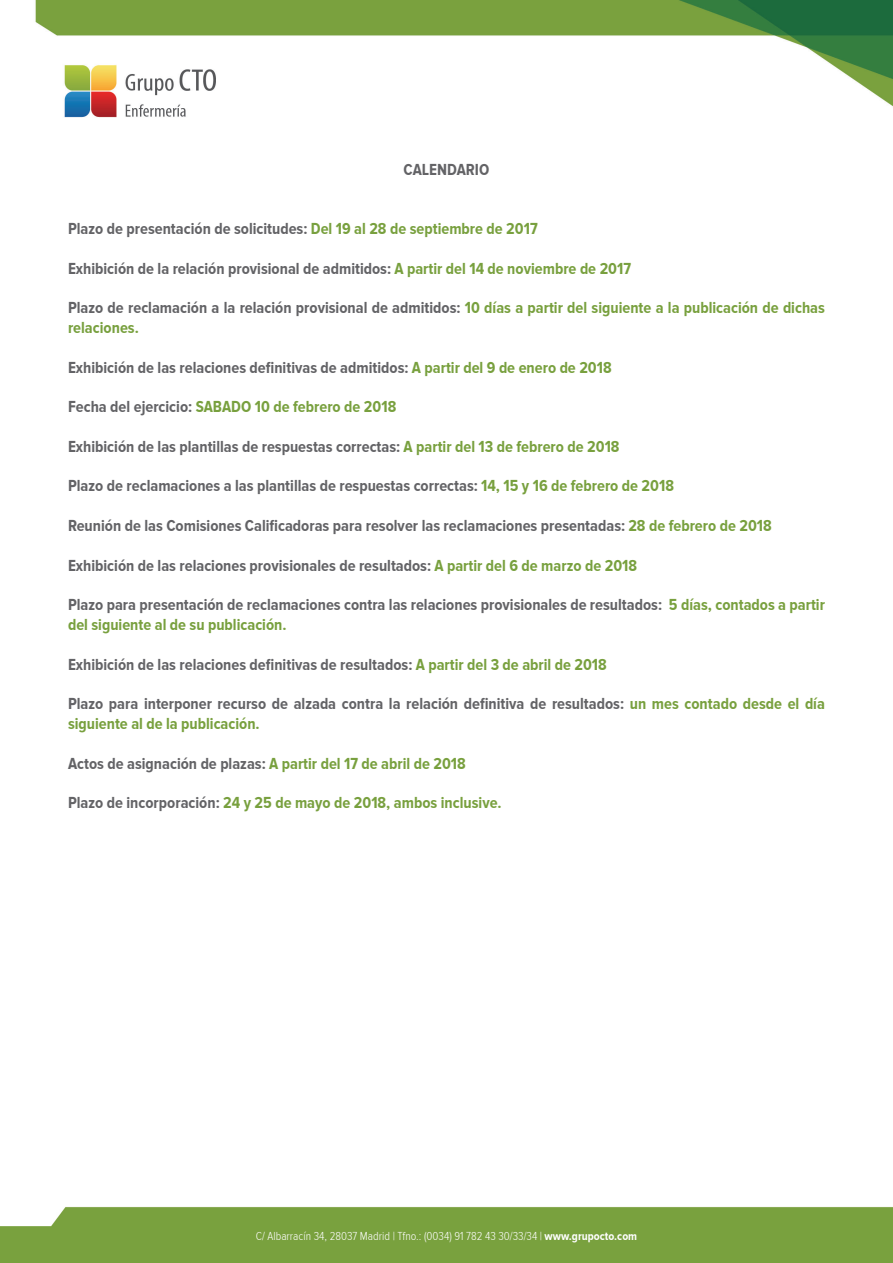
<style>
.page{position:relative;width:893px;height:1263px;background:#fff}
.page>*{position:absolute;margin:0;border:0;box-sizing:border-box;transform-origin:0 0}
.Texto_Basico{font:700 16.5px/19.8px "Proxima Nova Cond";color:#636366}
.Texto_Basico-2{font:700 16.5px/19.8px "Proxima Nova Cond";color:#78a03e}
.t1{font:300 12px "Proxima Nova Cond";color:#fff}
.s1{color:#78a03e}
.s2{color:#636366}
.s3{font-weight:700}
</style>
<div class="page">
<div style="left:0;top:1207px;width:893px;height:56px;background:#79a13e"></div>
<img style="left:35px;top:0;width:858px;height:118px">
<p class="Texto_Basico" style="left:404px;top:159px;width:87px">CALENDARIO</p>
<p class="Texto_Basico" style="left:68px;top:218px;width:471px">Plazo de presentación de solicitudes: <span class="s1">Del 19 al 28 de septiembre de 2017</span></p>
<p class="Texto_Basico" style="left:68px;top:258px;width:565px">Exhibición de la relación provisional de admitidos: <span class="s1">A partir del 14 de noviembre de 2017</span></p>
<p class="Texto_Basico-2" style="left:68px;top:298px;width:758px"><span class="s2">Plazo de reclamación a la relación provisional de admitidos:</span> 10 días a partir del siguiente a la publicación de dichas relaciones.</p>
<p class="Texto_Basico" style="left:68px;top:357px;width:545px">Exhibición de las relaciones definitivas de admitidos: <span class="s1">A partir del 9 de enero de 2018</span></p>
<p class="Texto_Basico-2" style="left:68px;top:397px;width:330px"><span class="s2">Fecha del ejercicio:</span> SABADO 10 de febrero de 2018</p>
<p class="Texto_Basico" style="left:68px;top:436px;width:553px">Exhibición de las plantillas de respuestas correctas: <span class="s1">A partir del 13 de febrero de 2018</span></p>
<p class="Texto_Basico" style="left:68px;top:476px;width:607px">Plazo de reclamaciones a las plantillas de respuestas correctas: <span class="s1">14, 15 y 16 de febrero de 2018</span></p>
<p class="Texto_Basico" style="left:68px;top:515px;width:705px">Reunión de las Comisiones Calificadoras para resolver las reclamaciones presentadas: <span class="s1">28 de febrero de 2018</span></p>
<p class="Texto_Basico" style="left:68px;top:555px;width:571px">Exhibición de las relaciones provisionales de resultados: <span class="s1">A partir del 6 de marzo de 2018</span></p>
<p class="Texto_Basico" style="left:68px;top:595px;width:758px">Plazo para presentación de reclamaciones contra las relaciones provisionales de resultados: <span class="s1">5 días, contados a partir del siguiente al de su publicación.</span></p>
<p class="Texto_Basico" style="left:68px;top:654px;width:540px">Exhibición de las relaciones definitivas de resultados: <span class="s1">A partir del 3 de abril de 2018</span></p>
<p class="Texto_Basico" style="left:68px;top:694px;width:758px">Plazo para interponer recurso de alzada contra la relación definitiva de resultados: <span class="s1">un mes contado desde el día siguiente al de la publicación.</span></p>
<p class="Texto_Basico" style="left:68px;top:753px;width:399px">Actos de asignación de plazas: <span class="s1">A partir del 17 de abril de 2018</span></p>
<p class="Texto_Basico-2" style="left:68px;top:793px;width:435px"><span class="s2">Plazo de incorporación:</span> 24 y 25 de mayo de 2018, ambos inclusive.</p>
<p class="t1" style="left:256px;top:1229px;width:383px">C/ Albarracín 34, 28037 Madrid | Tfno.: (0034) 91 782 43 30/33/34 | <span class="s3">www.grupocto.com</span></p>
</div>
